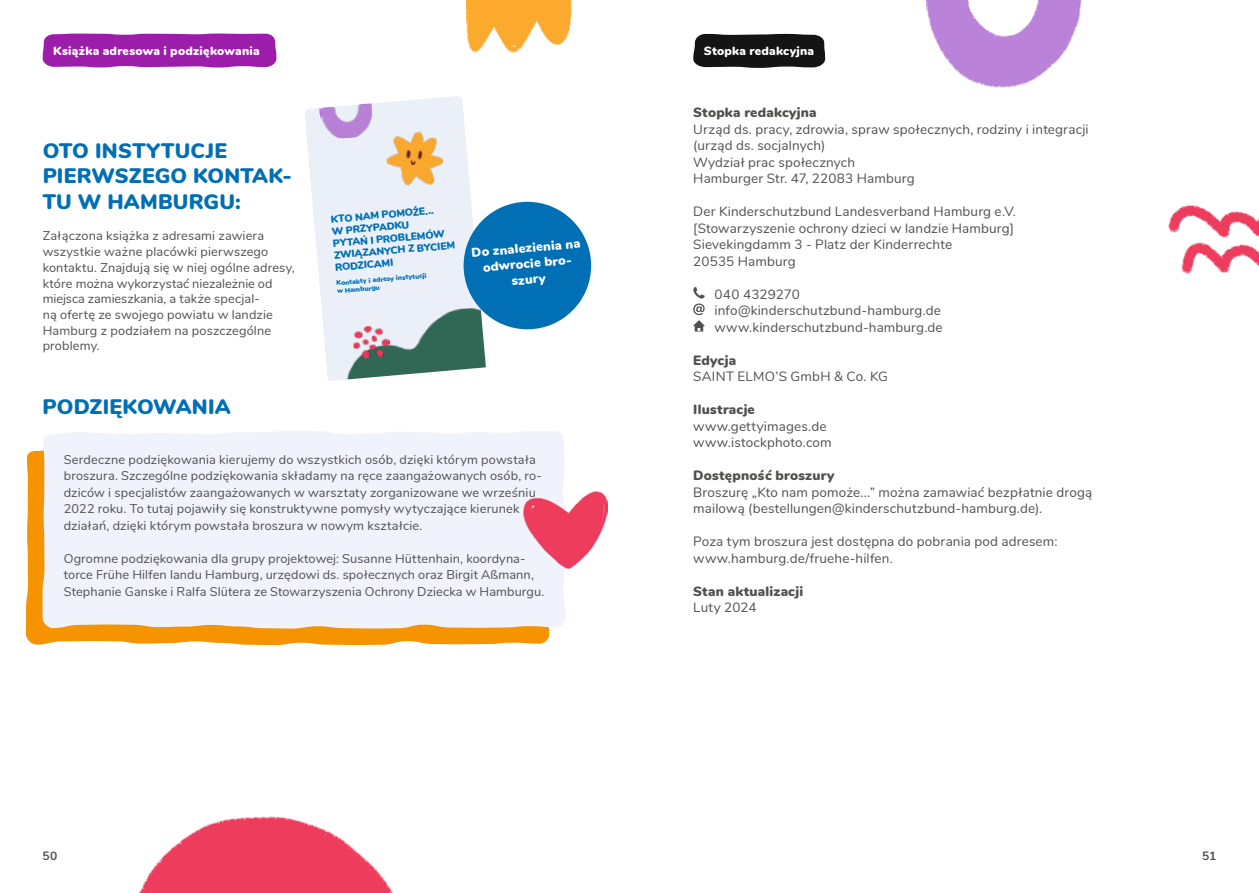
<style>
.page{position:relative;width:1259px;height:893px;background:#fff}
.page>*{position:absolute;margin:0;border:0;box-sizing:border-box;transform-origin:0 0}
.t1{font:900 21px/25.5px "Nunito";letter-spacing:.005em;color:#006fb4}
.t2{font:13.5px/16.5px "Nunito";letter-spacing:.01em;color:#50504f}
.t3{font:900 13.5px "Nunito";letter-spacing:.015em;color:#50504f}
.t4{font:12.75px/15.8px "Nunito";letter-spacing:.01em;color:#50504f}
.t5{font:900 12.75px/15.8px "Nunito";color:#fff;text-align:center}
.t6{font:900 12px "Nunito";letter-spacing:.02em;color:#fff}
.t7{font:700 12px "Nunito";color:#50504f}
.t8{font:900 10.35px/12.1px "Nunito";color:#006fb4}
.t9{font:900 6.75px/8.1px "Nunito";color:#006fb4}
</style>
<div class="page">
<svg style="left:26px;top:450px;width:523px;height:195px;background:#f69e1b"></svg>
<div style="left:43px;top:431px;width:522px;height:198px;background:#f0f3fc"></div>
<img style="left:138px;top:816px;width:255px;height:77px">
<img style="left:466px;top:0;width:105px;height:52px">
<img style="left:523px;top:491px;width:84px;height:78px">
<svg style="left:305px;top:96px;width:173px;height:285px;fill:#ebf0f8"></svg>
<img style="left:341px;top:307px;width:145px;height:72px">
<img style="left:384px;top:130px;width:61px;height:58px">
<img style="left:352px;top:324px;width:39px;height:36px">
<img style="left:319px;top:103px;width:54px;height:36px">
<div style="left:463px;top:202px;width:128px;height:127px;background:#006fb4;border-radius:50%"></div>
<svg style="left:43px;top:34px;width:233px;height:34px;background:#a128af"></svg>
<img style="left:1168px;top:205px;width:91px;height:69px">
<img style="left:926px;top:0;width:156px;height:87px">
<svg style="left:693px;top:287px;width:11px;height:45px"></svg>
<svg style="left:693px;top:34px;width:132px;height:34px;background:#232323"></svg>
<p class="t6" style="left:53px;top:42px;width:208px">Książka adresowa i podziękowania</p>
<h1 class="t1" style="left:43px;top:136px;width:251px">OTO INSTYTUCJE<br>PIERWSZEGO KONTAK-<br>TU W HAMBURGU:</h1>
<p class="t4" style="left:43px;top:227px;width:254px">Załączona książka z adresami zawiera wszystkie ważne placówki pierwszego kontaktu. Znajdują się w niej ogólne adresy, które można wykorzystać niezależnie od miejsca zamieszkania, a także specjal-<br>ną ofertę ze swojego powiatu w landzie Hamburg z podziałem na poszczególne problemy.</p>
<p class="t8" style="left:330px;top:213px;width:123px;rotate:-5deg">KTO NAM POMOŻE...<br>W PRZYPADKU<br>PYTAŃ I PROBLEMÓW<br>ZWIĄZANYCH Z BYCIEM<br>RODZICAMI</p>
<p class="t9" style="left:336px;top:279px;width:92px;rotate:-5deg">Kontakty i adresy instytucji w Hamburgu</p>
<p class="t5" style="left:471px;top:244px;width:111px;rotate:-5deg">Do znalezienia na odwrocie bro&shy;szury</p>
<h1 class="t1" style="left:43px;top:393px;width:190px">PODZIĘKOWANIA</h1>
<p class="t4" style="left:64px;top:450px;width:480px;line-height:16.5px">Serdeczne podziękowania kierujemy do wszystkich osób, dzięki którym powstała broszura. Szczególne podziękowania składamy na ręce zaangażowanych osób, ro&shy;dziców i specjalistów zaangażowanych w warsztaty zorganizowane we wrześniu 2022 roku. To tutaj pojawiły się konstruktywne pomysły wytyczające kierunek działań, dzięki którym powstała broszura w nowym kształcie.</p>
<p class="t4" style="left:64px;top:549px;width:482px;line-height:16.5px">Ogromne podziękowania dla grupy projektowej: Susanne Hüttenhain, koordyna&shy;torce Frühe Hilfen landu Hamburg, urzędowi ds. społecznych oraz Birgit Aßmann,<br>Stephanie Ganske i Ralfa Slütera ze Stowarzyszenia Ochrony Dziecka w Hamburgu.</p>
<p class="t6" style="left:704px;top:42px;width:112px">Stopka redakcyjna</p>
<p class="t3" style="left:693px;top:102px;width:125px">Stopka redakcyjna</p>
<p class="t2" style="left:693px;top:120px;width:397px">Urząd ds. pracy, zdrowia, spraw społecznych, rodziny i integracji (urząd ds. socjalnych)<br>Wydział prac społecznych<br>Hamburger Str. 47, 22083 Hamburg</p>
<p class="t2" style="left:693px;top:202px;width:324px">Der Kinderschutzbund Landesverband Hamburg e.V. [Stowarzyszenie ochrony dzieci w landzie Hamburg] Sievekingdamm 3 - Platz der Kinderrechte<br>20535 Hamburg</p>
<p class="t2" style="left:714px;top:285px;width:230px">040 4329270 info@kinderschutzbund-hamburg.de www.kinderschutzbund-hamburg.de</p>
<p class="t3" style="left:693px;top:350px;width:44px">Edycja</p>
<p class="t2" style="left:693px;top:367px;width:196px">SAINT ELMO’S GmbH &amp; Co. KG</p>
<p class="t3" style="left:693px;top:399px;width:63px">Ilustracje</p>
<p class="t2" style="left:693px;top:417px;width:140px">www.gettyimages.de www.istockphoto.com</p>
<p class="t3" style="left:693px;top:465px;width:143px">Dostępność broszury</p>
<p class="t2" style="left:693px;top:483px;width:400px">Broszurę „Kto nam pomoże...” można zamawiać bezpłatnie drogą mailową (bestellungen@kinderschutzbund-hamburg.de).</p>
<p class="t2" style="left:693px;top:532px;width:366px">Poza tym broszura jest dostępna do pobrania pod adresem: www.hamburg.de/fruehe-hilfen.</p>
<p class="t3" style="left:693px;top:581px;width:111px">Stan aktualizacji</p>
<p class="t2" style="left:693px;top:598px;width:65px">Luty 2024</p>
<p class="t7" style="left:43px;top:847px;width:16px">50</p>
<p class="t7" style="left:1202px;top:847px;width:16px">51</p>
</div>
